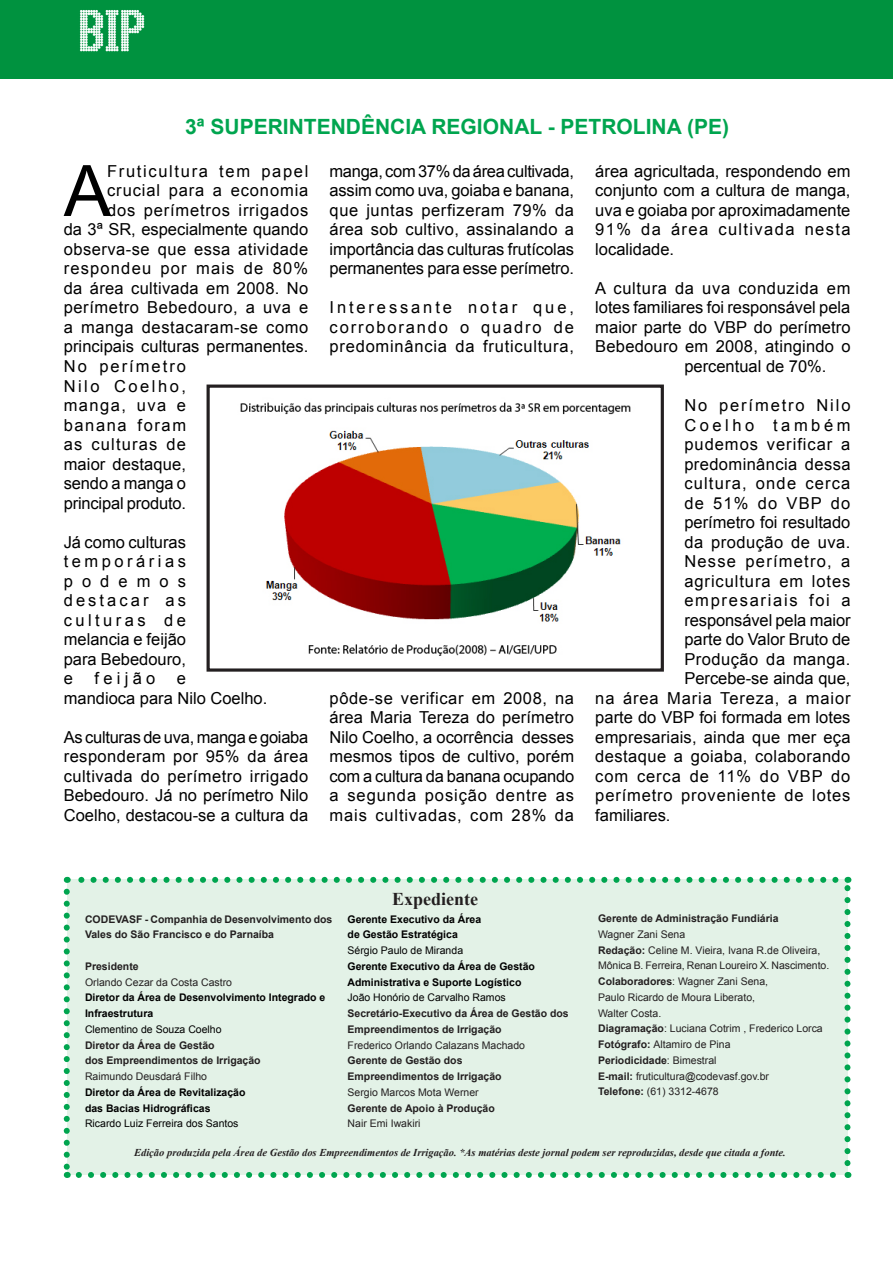
<style>
.page{position:relative;width:893px;height:1263px;background:#fff}
.page>*{position:absolute;margin:0;border:0;box-sizing:border-box;transform-origin:0 0}
.t1{font:70.95px "Arial";color:#000}
.t2{font:700 21px "Arial";color:#00a54f}
.t3{font:700 18px "Times New Roman";color:#231f20}
.t4{font:16.5px/19.5px "Arial";letter-spacing:.025em;color:#000;text-align:justify}
.t5{font:16.5px/19.5px "Arial";color:#000}
.t6{font:16.5px "Arial";letter-spacing:.05em;color:#000}
.t7{font:16.5px "Arial";letter-spacing:.005em;color:#000}
.t8{font:16.5px "Arial";letter-spacing:.07em;color:#000}
.t9{font:16.5px "Arial";letter-spacing:.055em;color:#000}
.t10{font:16.5px "Arial";letter-spacing:-.005em;color:#000}
.t11{font:16.5px "Arial";letter-spacing:-.01em;color:#000}
.t12{font:16.5px "Arial";letter-spacing:.1em;color:#000}
.t13{font:16.5px "Arial";letter-spacing:.06em;color:#000}
.t14{font:16.5px "Arial";letter-spacing:.075em;color:#000}
.t15{font:16.5px "Arial";letter-spacing:.105em;color:#000}
.t16{font:16.5px "Arial";letter-spacing:.11em;color:#000}
.t17{font:16.5px "Arial";letter-spacing:.215em;color:#000}
.t18{font:16.5px "Arial";letter-spacing:.12em;color:#000}
.t19{font:16.5px "Arial";letter-spacing:.15em;color:#000}
.t20{font:16.5px "Arial";letter-spacing:.095em;color:#000}
.t21{font:16.5px "Arial";letter-spacing:.09em;color:#000}
.t22{font:10.5px "Arial";color:#231f20}
.t23{font:700 10.5px/15.8px "Arial";color:#231f20}
.t24{font:700 10.5px/15.8px "Arial";color:#000}
.t25{font:italic 700 10.5px "Times New Roman";color:#231f20}
.t26{font:10.5px "Arial";color:#000}
.s1{font-weight:700}
.s2{font-weight:400}
</style>
<div class="page">
<div style="left:67px;top:880px;width:780px;height:295px;background:#e3f2e7"></div>
<svg style="left:79px;top:1172px;width:757px;height:6px"></svg>
<svg style="left:64px;top:892px;width:6px;height:286px"></svg>
<svg style="left:844px;top:877px;width:6px;height:286px"></svg>
<svg style="left:67px;top:877px;width:768px;height:6px"></svg>
<div style="left:0;top:0;width:893px;height:79px;background:#00923f"></div>
<img style="left:240px;top:402px;width:391px;height:254px">
<div style="left:207px;top:384px;width:457px;height:288px;border:3px solid #231f20"></div>
<p class="t2" style="left:185px;top:113px;width:545px">3ª SUPERINTENDÊNCIA REGIONAL - PETROLINA (PE)</p>
<p class="t1" style="left:64px;top:145px;width:49px">A</p>
<p class="t12" style="left:107px;top:160px;width:203px">Fruticultura tem papel</p>
<p class="t9" style="left:107px;top:180px;width:203px">crucial para a economia</p>
<p class="t6" style="left:107px;top:199px;width:203px">dos perímetros irrigados</p>
<p class="t5" style="left:64px;top:220px;width:246px">da 3ª SR, especialmente quando</p>
<p class="t4" style="left:64px;top:240px;width:246px">observa-se que essa atividade</p>
<p class="t8" style="left:64px;top:258px;width:246px">respondeu por mais de 80%</p>
<p class="t4" style="left:64px;top:279px;width:246px">da área cultivada em 2008. No</p>
<p class="t4" style="left:64px;top:298px;width:246px">perímetro Bebedouro, a uva e</p>
<p class="t4" style="left:64px;top:318px;width:246px">a manga destacaram-se como</p>
<p class="t7" style="left:64px;top:336px;width:246px">principais culturas permanentes.</p>
<p class="t18" style="left:64px;top:355px;width:124px">No perímetro</p>
<p class="t19" style="left:64px;top:375px;width:124px">Nilo Coelho,</p>
<p class="t21" style="left:64px;top:394px;width:124px">manga, uva e</p>
<p class="t20" style="left:64px;top:414px;width:124px">banana foram</p>
<p class="t8" style="left:64px;top:433px;width:124px">as culturas de</p>
<p class="t7" style="left:64px;top:453px;width:124px">maior destaque,</p>
<p class="t11" style="left:64px;top:472px;width:124px">sendo a manga o</p>
<p class="t11" style="left:64px;top:492px;width:124px">principal produto.</p>
<p class="t4" style="left:64px;top:532px;width:124px">Já como culturas temporárias podemos destacar as culturas de melancia e feijão para Bebedouro, e</p>
<p class="t4" style="left:95px;top:669px;width:62px">feijão</p>
<p class="t5" style="left:64px;top:669px;width:205px;text-indent:113px">e<br>mandioca para Nilo Coelho.</p>
<p class="t4" style="left:64px;top:727px;width:246px">As culturas de uva, manga e goiaba responderam por 95% da área cultivada do perímetro irrigado Bebedouro. Já no perímetro Nilo Coelho, destacou-se a cultura da</p>
<p class="t4" style="left:330px;top:162px;width:246px">manga, com 37% da área cultivada, assim como uva, goiaba e banana, que juntas perfizeram 79% da área sob cultivo, assinalando a importância das culturas frutícolas permanentes para esse perímetro.</p>
<p class="t4" style="left:330px;top:298px;width:246px">Interessante notar que, corroborando o quadro de predominância da fruticultura,</p>
<p class="t4" style="left:330px;top:688px;width:246px">pôde-se verificar em 2008, na área Maria Tereza do perímetro Nilo Coelho, a ocorrência desses mesmos tipos de cultivo, porém com a cultura da banana ocupando a segunda posição dentre as mais cultivadas, com 28% da</p>
<p class="t4" style="left:595px;top:162px;width:257px">área agricultada, respondendo em conjunto com a cultura de manga, uva e goiaba por aproximadamente 91% da área cultivada nesta localidade.</p>
<p class="t4" style="left:595px;top:279px;width:257px">A cultura da uva conduzida em</p>
<p class="t10" style="left:595px;top:297px;width:257px">lotes familiares foi responsável pela</p>
<p class="t7" style="left:595px;top:316px;width:257px">maior parte do VBP do perímetro</p>
<p class="t4" style="left:595px;top:337px;width:257px">Bebedouro em 2008, atingindo o</p>
<p class="t5" style="left:684px;top:357px;width:144px">percentual de 70%.</p>
<p class="t16" style="left:684px;top:394px;width:168px">No perímetro Nilo</p>
<p class="t17" style="left:684px;top:414px;width:168px">Coelho também</p>
<p class="t13" style="left:684px;top:433px;width:168px">pudemos verificar a</p>
<p class="t4" style="left:684px;top:454px;width:168px">predominância dessa</p>
<p class="t8" style="left:684px;top:472px;width:168px">cultura, onde cerca</p>
<p class="t8" style="left:684px;top:492px;width:168px">de 51% do VBP do</p>
<p class="t5" style="left:684px;top:513px;width:168px">perímetro foi resultado</p>
<p class="t4" style="left:684px;top:532px;width:168px">da produção de uva.</p>
<p class="t14" style="left:684px;top:550px;width:168px">Nesse perímetro, a</p>
<p class="t9" style="left:684px;top:570px;width:168px">agricultura em lotes</p>
<p class="t15" style="left:684px;top:589px;width:168px">empresariais foi a</p>
<p class="t10" style="left:684px;top:609px;width:168px">responsável pela maior</p>
<p class="t5" style="left:684px;top:630px;width:168px">parte do Valor Bruto de</p>
<p class="t4" style="left:684px;top:649px;width:168px">Produção da manga.</p>
<p class="t5" style="left:684px;top:669px;width:168px">Percebe-se ainda que,</p>
<p class="t6" style="left:595px;top:687px;width:257px">na área Maria Tereza, a maior</p>
<p class="t5" style="left:595px;top:708px;width:257px">parte do VBP foi formada em lotes</p>
<p class="t4" style="left:595px;top:727px;width:257px">empresariais, ainda que mer eça</p>
<p class="t4" style="left:595px;top:747px;width:257px">destaque a goiaba, colaborando</p>
<p class="t9" style="left:595px;top:765px;width:257px">com cerca de 11% do VBP do</p>
<p class="t6" style="left:595px;top:784px;width:257px">perímetro proveniente de lotes</p>
<p class="t5" style="left:595px;top:805px;width:77px">familiares.</p>
<p class="t3" style="left:392px;top:887px;width:88px">Expediente</p>
<p class="t24" style="left:348px;top:911px;width:135px">Gerente Executivo da Área</p>
<p class="t24" style="left:348px;top:927px;width:112px">de Gestão Estratégica</p>
<p class="t26" style="left:348px;top:944px;width:117px">Sérgio Paulo de Miranda</p>
<p class="t24" style="left:348px;top:959px;width:189px">Gerente Executivo da Área de Gestão</p>
<p class="t24" style="left:348px;top:974px;width:175px">Administrativa e Suporte Logístico</p>
<p class="t26" style="left:348px;top:991px;width:160px">João Honório de Carvalho Ramos</p>
<p class="t23" style="left:348px;top:1006px;width:223px">Secretário-Executivo da Área de Gestão dos</p>
<p class="t23" style="left:348px;top:1022px;width:156px">Empreendimentos de Irrigação</p>
<p class="t22" style="left:348px;top:1038px;width:179px">Frederico Orlando Calazans Machado</p>
<p class="t23" style="left:348px;top:1053px;width:116px">Gerente de Gestão dos</p>
<p class="t23" style="left:348px;top:1069px;width:156px">Empreendimentos de Irrigação</p>
<p class="t22" style="left:348px;top:1085px;width:133px">Sergio Marcos Mota Werner</p>
<p class="t23" style="left:348px;top:1100px;width:149px">Gerente de Apoio à Produção</p>
<p class="t22" style="left:348px;top:1117px;width:74px">Nair Emi Iwakiri</p>
<p class="t25" style="left:134px;top:1145px;width:653px">Edição produzida pela Área de Gestão dos Empreendimentos de Irrigação. *As matérias deste jornal podem ser reproduzidas, desde que citada a fonte.</p>
<p class="t23" style="left:598px;top:911px;width:182px">Gerente de Administração Fundiária</p>
<p class="t22" style="left:598px;top:927px;width:89px">Wagner Zani Sena</p>
<p class="t22" style="left:598px;top:943px;width:224px"><span class="s1">Redação:</span> Celine M. Vieira, Ivana R.de Oliveira,</p>
<p class="t22" style="left:598px;top:959px;width:233px">Mônica B. Ferreira, Renan Loureiro X. Nascimento.</p>
<p class="t22" style="left:598px;top:974px;width:171px"><span class="s1">Colaboradores</span>: Wagner Zani Sena,</p>
<p class="t22" style="left:598px;top:990px;width:158px">Paulo Ricardo de Moura Liberato,</p>
<p class="t22" style="left:598px;top:1006px;width:65px">Walter Costa.</p>
<p class="t22" style="left:598px;top:1022px;width:226px"><span class="s1">Diagramação</span>: Luciana Cotrim , Frederico Lorca</p>
<p class="t22" style="left:598px;top:1037px;width:134px"><span class="s1">Fotógrafo:</span> Altamiro de Pina</p>
<p class="t23" style="left:598px;top:1053px;width:120px">Periodicidade<span class="s2">: Bimestral</span></p>
<p class="t22" style="left:598px;top:1069px;width:172px"><span class="s1">E-mail:</span> fruticultura@codevasf.gov.br</p>
<p class="t22" style="left:598px;top:1085px;width:122px"><span class="s1">Telefone:</span> (61) 3312-4678</p>
<p class="t23" style="left:85px;top:911px;width:249px">CODEVASF - Companhia de Desenvolvimento dos<br>Vales do São Francisco e do Parnaíba</p>
<p class="t23" style="left:85px;top:959px;width:55px">Presidente</p>
<p class="t22" style="left:85px;top:975px;width:149px">Orlando Cezar da Costa Castro</p>
<p class="t24" style="left:85px;top:990px;width:242px">Diretor da Área de Desenvolvimento Integrado e<br>Infraestrutura</p>
<p class="t26" style="left:85px;top:1022px;width:138px">Clementino de Souza Coelho</p>
<p class="t23" style="left:85px;top:1037px;width:131px">Diretor da Área de Gestão</p>
<p class="t23" style="left:85px;top:1053px;width:177px">dos Empreendimentos de Irrigação</p>
<p class="t22" style="left:85px;top:1070px;width:123px">Raimundo Deusdará Filho</p>
<p class="t24" style="left:85px;top:1085px;width:162px">Diretor da Área de Revitalização</p>
<p class="t24" style="left:85px;top:1100px;width:127px">das Bacias Hidrográficas</p>
<p class="t26" style="left:85px;top:1117px;width:155px">Ricardo Luiz Ferreira dos Santos</p>
</div>
